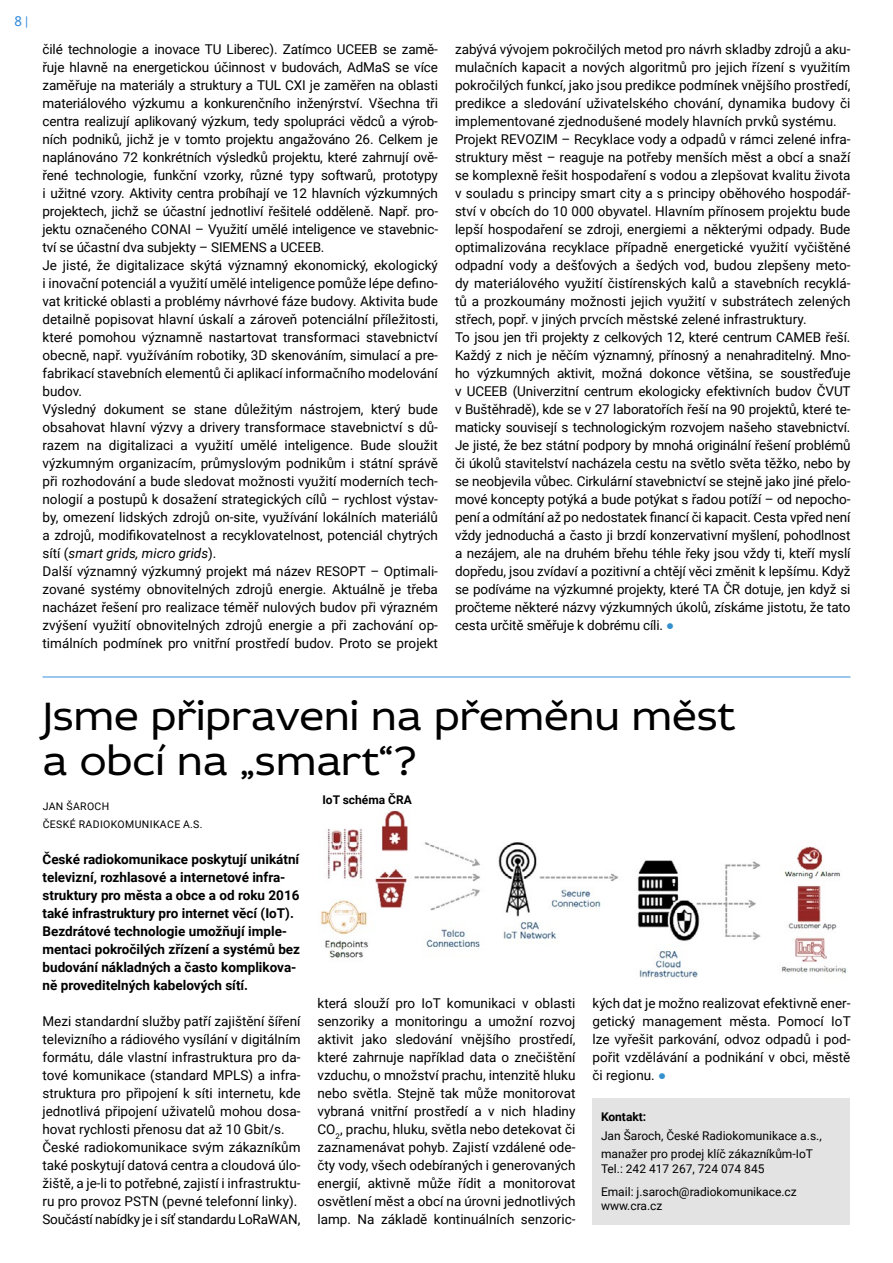
<style>
.page{position:relative;width:893px;height:1263px;background:#fff}
.page>*{position:absolute;margin:0;border:0;box-sizing:border-box;transform-origin:0 0}
.t1{font:42px/45px "Idealist Sans";color:#000}
.t2{font:13.5px/18px "Roboto";color:#000}
.t3{font:700 13.5px/18px "Roboto";color:#000}
.t4{font:13.5px "Microsoft Sans Serif";color:#368ddd}
.t5{font:12px/18.6px "Roboto";color:#000}
.t6{font:700 12px "Roboto";color:#000}
.t7{font:10.5px/18px "Roboto";letter-spacing:.035em;color:#000}
.s1{font-size:12px}
.s2{font-style:italic}
.s3{font-family:"Fedra Sans Std";font-weight:700;font-size:10.5px;color:#3490ce}
</style>
<div class="page">
<hr style="left:43px;top:677px;width:807px;height:1px;background:#368ddd">
<div style="left:592px;top:1098px;width:258px;height:126px;background:#e3e3e3"></div>
<img style="left:318px;top:810px;width:529px;height:169px">
<p class="t4" style="left:14px;top:13px;width:15px">8 <span class="s1">|</span></p>
<p class="t2" style="left:43px;top:40px;width:397px">čilé technologie a inovace TU Liberec). Zatímco UCEEB se zamě&shy;řuje hlavně na energetickou účinnost v budovách, AdMaS se více zaměřuje na materiály a struktury a TUL CXI je zaměřen na oblasti materiálového výzkumu a konkurenčního inženýrství. Všechna tři centra realizují aplikovaný výzkum, tedy spolupráci vědců a výrob&shy;ních podniků, jichž je v tomto projektu angažováno 26. Celkem je naplánováno 72 konkrétních výsledků projektu, které zahrnují ově&shy;řené technologie, funkční vzorky, různé typy softwarů, prototypy i užitné vzory. Aktivity centra probíhají ve 12 hlavních výzkumných projektech, jichž se účastní jednotliví řešitelé odděleně. Např. pro&shy;jektu označeného CONAI – Využití umělé inteligence ve stavebnic&shy;tví se účastní dva subjekty – SIEMENS a UCEEB.<br>Je jisté, že digitalizace skýtá významný ekonomický, ekologický i inovační potenciál a využití umělé inteligence pomůže lépe defino&shy;vat kritické oblasti a problémy návrhové fáze budovy. Aktivita bude detailně popisovat hlavní úskalí a zároveň potenciální příležitosti, které pomohou významně nastartovat transformaci stavebnictví obecně, např. využíváním robotiky, 3D skenováním, simulací a pre&shy;fabrikací stavebních elementů či aplikací informačního modelování budov.<br>Výsledný dokument se stane důležitým nástrojem, který bude obsahovat hlavní výzvy a drivery transformace stavebnictví s dů&shy;razem na digitalizaci a využití umělé inteligence. Bude sloužit výzkumným organizacím, průmyslovým podnikům i státní správě při rozhodování a bude sledovat možnosti využití moderních tech&shy;nologií a postupů k dosažení strategických cílů – rychlost výstav&shy;by, omezení lidských zdrojů on-site, využívání lokálních materiálů a zdrojů, modifikovatelnost a recyklovatelnost, potenciál chytrých sítí (<span class="s2">smart grids, micro grids</span>).<br>Další významný výzkumný projekt má název RESOPT – Optimali&shy;zované systémy obnovitelných zdrojů energie. Aktuálně je třeba nacházet řešení pro realizace téměř nulových budov při výrazném zvýšení využití obnovitelných zdrojů energie a při zachování op&shy;timálních podmínek pro vnitřní prostředí budov. Proto se projekt</p>
<p class="t2" style="left:455px;top:40px;width:397px">zabývá vývojem pokročilých metod pro návrh skladby zdrojů a aku&shy;mulačních kapacit a nových algoritmů pro jejich řízení s využitím pokročilých funkcí, jako jsou predikce podmínek vnějšího prostředí, predikce a sledování uživatelského chování, dynamika budovy či implementované zjednodušené modely hlavních prvků systému.<br>Projekt REVOZIM – Recyklace vody a odpadů v rámci zelené infra&shy;struktury měst – reaguje na potřeby menších měst a obcí a snaží se komplexně řešit hospodaření s vodou a zlepšovat kvalitu života v souladu s principy smart city a s principy oběhového hospodář&shy;ství v obcích do 10 000 obyvatel. Hlavním přínosem projektu bude lepší hospodaření se zdroji, energiemi a některými odpady. Bude optimalizována recyklace případně energetické využití vyčištěné odpadní vody a dešťových a šedých vod, budou zlepšeny meto&shy;dy materiálového využití čistírenských kalů a stavebních recyklá&shy;tů a prozkoumány možnosti jejich využití v substrátech zelených střech, popř. v jiných prvcích městské zelené infrastruktury.<br>To jsou jen tři projekty z celkových 12, které centrum CAMEB řeší.<br>Každý z nich je něčím významný, přínosný a nenahraditelný. Mno&shy;ho výzkumných aktivit, možná dokonce většina, se soustřeďuje v UCEEB (Univerzitní centrum ekologicky efektivních budov ČVUT v Buštěhradě), kde se v 27 laboratořích řeší na 90 projektů, které te&shy;maticky souvisejí s technologickým rozvojem našeho stavebnictví.<br>Je jisté, že bez státní podpory by mnohá originální řešení problémů či úkolů stavitelství nacházela cestu na světlo světa těžko, nebo by se neobjevila vůbec. Cirkulární stavebnictví se stejně jako jiné přelo&shy;mové koncepty potýká a bude potýkat s řadou potíží – od nepocho&shy;pení a odmítání až po nedostatek financí či kapacit. Cesta vpřed není vždy jednoduchá a často ji brzdí konzervativní myšlení, pohodlnost a nezájem, ale na druhém břehu téhle řeky jsou vždy ti, kteří myslí dopředu, jsou zvídaví a pozitivní a chtějí věci změnit k lepšímu. Když se podíváme na výzkumné projekty, které TA ČR dotuje, jen když si pročteme některé názvy výzkumných úkolů, získáme jistotu, že tato cesta určitě směřuje k dobrému cíli. <span class="s3">●</span></p>
<h1 class="t1" style="left:43px;top:692px;width:695px">Jsme připraveni na přeměnu měst a obcí na „smart“?</h1>
<p class="t7" style="left:43px;top:797px;width:161px">JAN ŠAROCH<br>ČESKÉ RADIOKOMUNIKACE A.S.</p>
<p class="t3" style="left:43px;top:850px;width:259px">České radiokomunikace poskytují unikátní televizní, rozhlasové a internetové infra&shy;struktury pro města a obce a od roku 2016 také infrastruktury pro internet věcí (IoT).<br>Bezdrátové technologie umožňují imple&shy;mentaci pokročilých zřízení a systémů bez budování nákladných a často komplikova&shy;ně proveditelných kabelových sítí.</p>
<p class="t2" style="left:43px;top:1012px;width:259px">Mezi standardní služby patří zajištění šíření televizního a rádiového vysílání v digitálním formátu, dále vlastní infrastruktura pro da&shy;tové komunikace (standard MPLS) a infra&shy;struktura pro připojení k síti internetu, kde jednotlivá připojení uživatelů mohou dosa&shy;hovat rychlosti přenosu dat až 10 Gbit/s.<br>České radiokomunikace svým zákazníkům také poskytují datová centra a cloudová úlo&shy;žiště, a je-li to potřebné, zajistí i infrastruktu&shy;ru pro provoz PSTN (pevné telefonní linky).<br>Součástí nabídky je i síť standardu LoRaWAN,</p>
<p class="t6" style="left:322px;top:791px;width:91px">IoT schéma ČRA</p>
<p class="t2" style="left:317px;top:994px;width:259px;text-align:justify">která slouží pro IoT komunikaci v oblasti senzoriky a monitoringu a umožní rozvoj aktivit jako sledování vnějšího prostředí, které zahrnuje například data o znečištění vzduchu, o množství prachu, intenzitě hluku nebo světla. Stejně tak může monitorovat vybraná vnitřní prostředí a v nich hladiny CO<sub>2</sub>, prachu, hluku, světla nebo detekovat či zaznamenávat pohyb. Zajistí vzdálené ode&shy;čty vody, všech odebíraných i generovaných energií, aktivně může řídit a monitorovat osvětlení měst a obcí na úrovni jednotlivých lamp. Na základě kontinuálních senzoric-</p>
<p class="t2" style="left:592px;top:994px;width:260px;text-align:justify">kých dat je možno realizovat efektivně ener&shy;getický management města. Pomocí IoT lze vyřešit parkování, odvoz odpadů i pod&shy;pořit vzdělávání a podnikání v obci, městě či regionu. <span class="s3">●</span></p>
<p class="t6" style="left:601px;top:1108px;width:47px">Kontakt:</p>
<p class="t5" style="left:601px;top:1126px;width:222px">Jan Šaroch, České Radiokomunikace a.s., manažer pro prodej klíč zákazníkům-IoT</p>
<p class="t5" style="left:601px;top:1157px;width:197px;line-height:23px">Tel.: 242 417 267, 724 074 845<br>Email: j.saroch@radiokomunikace.cz</p>
<p class="t5" style="left:601px;top:1196px;width:63px">www.cra.cz</p>
</div>
